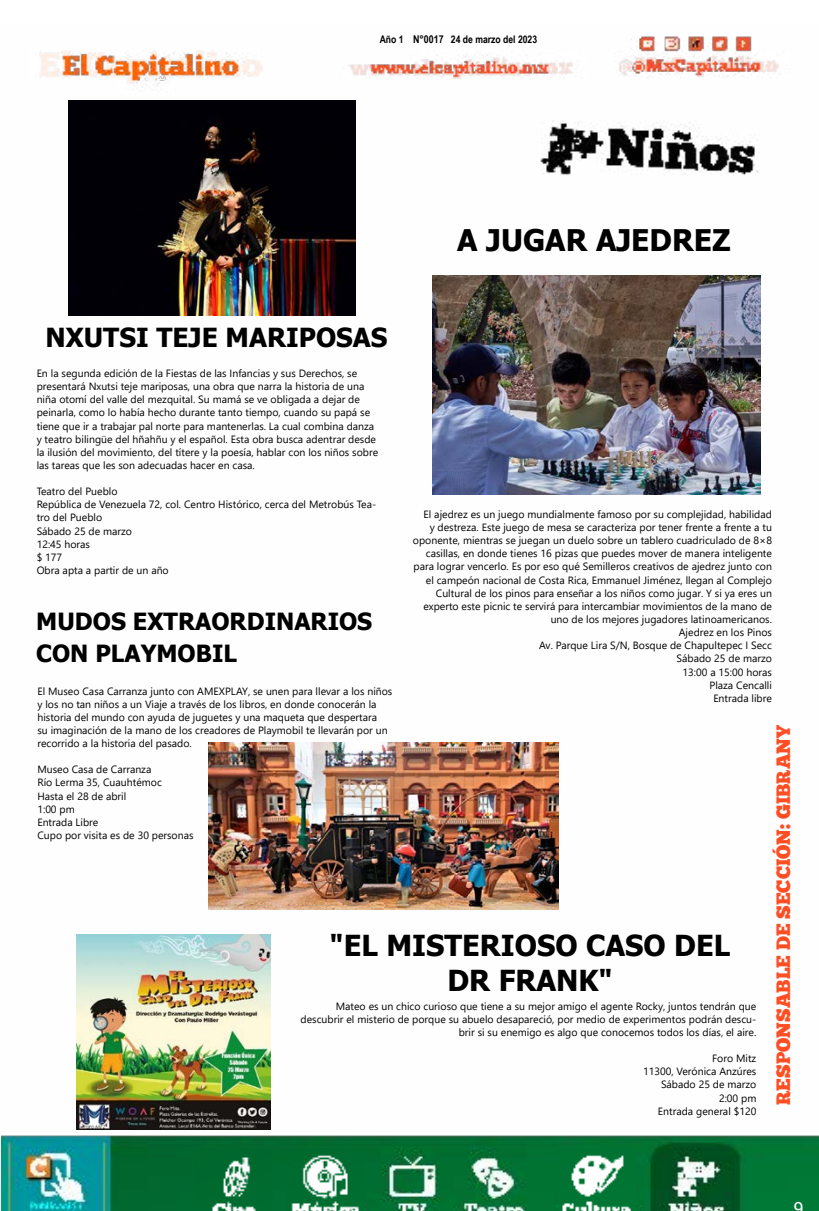
<style>
.page{position:relative;width:819px;height:1211px;background:#fff}
.page>*{position:absolute;margin:0;border:0;box-sizing:border-box;transform-origin:0 0}
.t1{font:700 29.75px "Tahoma";color:#000}
.t2{font:700 28.88px/35px "Tahoma";color:#000;text-align:center}
.t3{font:700 26.25px "Tahoma";color:#000}
.t4{font:700 23.62px/31.5px "Tahoma";color:#000}
.t5{font:19.25px "Chunk Five Ex";color:#fe4e24}
.t6{font:17.5px "Tahoma";color:#fff}
.t7{font:10.5px/13.1px "Segoe UI";color:#000}
.t8{font:700 10.5px "Arial Narrow";color:#000}
.s1{font-size:10.76px}
</style>
<div class="page">
<img style="left:2px;top:36px;width:817px;height:1174px">
<img style="left:558px;top:1148px;width:77px;height:62px">
<img style="left:286px;top:1148px;width:77px;height:62px">
<img style="left:195px;top:1148px;width:77px;height:62px">
<img style="left:432px;top:276px;width:328px;height:218px">
<img style="left:69px;top:100px;width:287px;height:215px">
<img style="left:208px;top:742px;width:350px;height:167px">
<img style="left:77px;top:934px;width:194px;height:195px">
<p class="t8" style="left:379px;top:32px;width:159px">Año 1 <span class="s1">N°0017</span> 24 de marzo del 2023</p>
<h3 class="t3" style="left:46px;top:319px;width:343px">NXUTSI TEJE MARIPOSAS</h3>
<h1 class="t1" style="left:457px;top:219px;width:275px">A JUGAR AJEDREZ</h1>
<p class="t7" style="left:37px;top:366px;width:343px">En la segunda edición de la Fiestas de las Infancias y sus Derechos, se presentará Nxutsi teje mariposas, una obra que narra la historia de una niña otomí del valle del mezquital. Su mamá se ve obligada a dejar de peinarla, como lo había hecho durante tanto tiempo, cuando su papá se tiene que ir a trabajar pal norte para mantenerlas. La cual combina danza y teatro bilingüe del hñahñu y el español. Esta obra busca adentrar desde la ilusión del movimiento, del títere y la poesía, hablar con los niños sobre las tareas que les son adecuadas hacer en casa.</p>
<p class="t7" style="left:37px;top:484px;width:341px">Teatro del Pueblo<br>República de Venezuela 72, col. Centro Histórico, cerca del Metrobús Tea&shy;tro del Pueblo<br>Sábado 25 de marzo<br>12:45 horas<br>$ 177<br>Obra apta a partir de un año</p>
<p class="t7" style="left:413px;top:506px;width:360px;text-align:right">El ajedrez es un juego mundialmente famoso por su complejidad, habilidad<br>y destreza. Este juego de mesa se caracteriza por tener frente a frente a tu oponente, mientras se juegan un duelo sobre un tablero cuadriculado de 8×8 casillas, en donde tienes 16 pizas que puedes mover de manera inteligente para lograr vencerlo. Es por eso qué Semilleros creativos de ajedrez junto con el campeón nacional de Costa Rica, Emmanuel Jiménez, llegan al Complejo Cultural de los pinos para enseñar a los niños como jugar. Y si ya eres un experto este picnic te servirá para intercambiar movimientos de la mano de uno de los mejores jugadores latinoamericanos.<br>Ajedrez en los Pinos<br>Av. Parque Lira S/N, Bosque de Chapultepec I Secc<br>Sábado 25 de marzo<br>13:00 a 15:00 horas<br>Plaza Cencalli<br>Entrada libre</p>
<h3 class="t4" style="left:36px;top:606px;width:337px">MUDOS EXTRAORDINARIOS<br>CON PLAYMOBIL</h3>
<p class="t7" style="left:37px;top:683px;width:356px">El Museo Casa Carranza junto con AMEXPLAY, se unen para llevar a los niños y los no tan niños a un Viaje a través de los libros, en donde conocerán la historia del mundo con ayuda de juguetes y una maqueta que despertara<br>su imaginación de la mano de los creadores de Playmobil te llevarán por un recorrido a la historia del pasado.</p>
<p class="t7" style="left:37px;top:762px;width:158px">Museo Casa de Carranza<br>Río Lerma 35, Cuauhtémoc<br>Hasta el 28 de abril<br>1:00 pm<br>Entrada Libre<br>Cupo por visita es de 30 personas</p>
<h3 class="t5" style="left:769px;top:1104px;width:381px;rotate:-90deg">RESPONSABLE DE SECCIÓN: GIBRANY</h3>
<h2 class="t2" style="left:329px;top:928px;width:402px">"EL MISTERIOSO CASO DEL<br>DR FRANK"</h2>
<p class="t7" style="left:300px;top:998px;width:457px;text-align:right">Mateo es un chico curioso que tiene a su mejor amigo el agente Rocky, juntos tendrán que descubrir el misterio de porque su abuelo desapareció, por medio de experimentos podrán descu&shy;brir si su enemigo es algo que conocemos todos los días, el aire.</p>
<p class="t7" style="left:643px;top:1050px;width:115px;text-align:right">Foro Mitz<br>11300, Verónica Anzúres<br>Sábado 25 de marzo<br>2:00 pm<br>Entrada general $120</p>
<h3 class="t6" style="left:793px;top:1196px;width:11px">9</h3>
</div>
